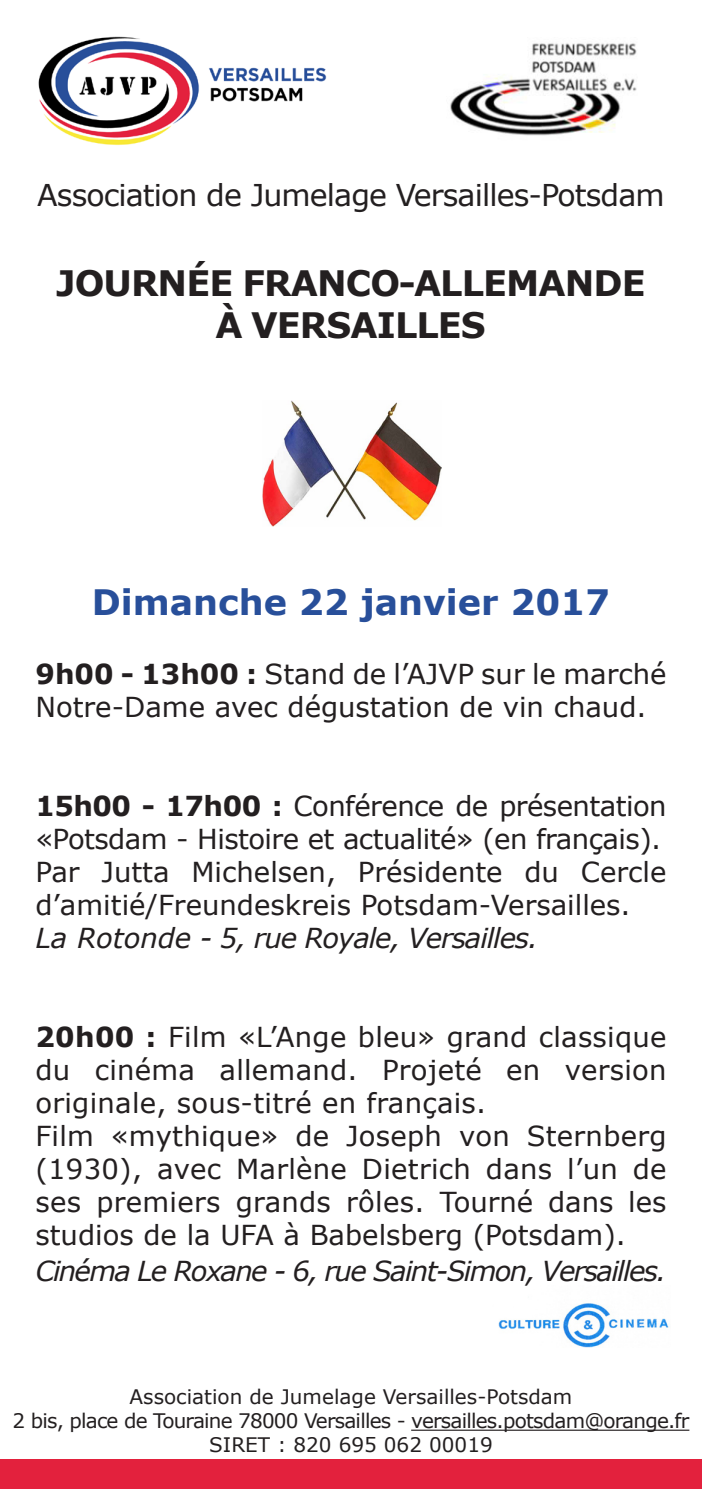
<style>
.page{position:relative;width:702px;height:1489px;background:#fff}
.page>*{position:absolute;margin:0;border:0;box-sizing:border-box;transform-origin:0 0}
.t1{font:700 35px "Verdana";letter-spacing:-.025em;color:#231f20}
.t2{font:700 35px "Verdana";color:#284f9a}
.t3{font:30px "Verdana";letter-spacing:-.03em;color:#231f20}
.t4{font:27.5px/33px "Verdana";color:#231f20}
.t5{font:27.5px/33px "Verdana";letter-spacing:-.02em;color:#231f20}
.t6{font:italic 27.5px "Verdana";letter-spacing:-.06em;color:#231f20}
.t7{font:italic 27.5px "Verdana";letter-spacing:-.04em;color:#231f20}
.t8{font:20px/24px "Verdana";letter-spacing:-.04em;color:#231f20;text-align:center}
.t9{font:20px "Verdana";color:#231f20}
.s1{font-weight:700}
</style>
<div class="page">
<img style="left:262px;top:400px;width:180px;height:126px">
<img style="left:498px;top:1303px;width:171px;height:45px">
<img style="left:38px;top:36px;width:289px;height:109px">
<img style="left:450px;top:43px;width:187px;height:93px">
<div style="left:0;top:1459px;width:702px;height:29px;background:#e3213d"></div>
<hr style="left:411px;top:1429px;width:278px;height:1px;background:#231f20">
<p class="t3" style="left:37px;top:174px;width:629px">Association de Jumelage Versailles-Potsdam</p>
<p class="t1" style="left:56px;top:258px;width:591px">JOURNÉE FRANCO-ALLEMANDE</p>
<p class="t1" style="left:215px;top:300px;width:272px">À VERSAILLES</p>
<p class="t2" style="left:92px;top:577px;width:520px">DIMANCHE 22 JANVIER 2017</p>
<p class="t4" style="left:35px;top:657px;width:632px"><span class="s1">9H00 - 13H00 :</span> Stand de l’AJVP sur le marché<br>Notre-Dame avec dégustation de vin chaud.</p>
<p class="t5" style="left:35px;top:789px;width:632px"><span class="s1">15H00 - 17H00 :</span> Conférence de présentation «Potsdam - Histoire et actualité» (en français).</p>
<p class="t4" style="left:35px;top:855px;width:632px">Par Jutta Michelsen, Présidente du Cercle d’amitié/Freundeskreis Potsdam-Versailles.</p>
<p class="t7" style="left:35px;top:919px;width:504px">La Rotonde - 5, rue Royale, Versailles.</p>
<p class="t4" style="left:35px;top:1020px;width:632px;text-align:justify"><span class="s1">20H00 :</span> Film «L’Ange bleu» grand classique du cinéma allemand. Projeté en version originale, sous-titré en français.</p>
<p class="t4" style="left:35px;top:1119px;width:632px;text-align:justify">Film «mythique» de Joseph von Sternberg (1930), avec Marlène Dietrich dans l’un de ses premiers grands rôles. Tourné dans les studios de la UFA à Babelsberg (Potsdam).</p>
<p class="t6" style="left:35px;top:1252px;width:632px">Cinéma Le Roxane - 6, rue Saint-Simon, Versailles.</p>
<p class="t9" style="left:129px;top:1383px;width:444px">Association de Jumelage Versailles-Potsdam</p>
<p class="t8" style="left:13px;top:1408px;width:678px">2 bis, place de Touraine 78000 Versailles - versailles.potsdam@orange.fr<br>SIRET : 820 695 062 00019</p>
</div>
